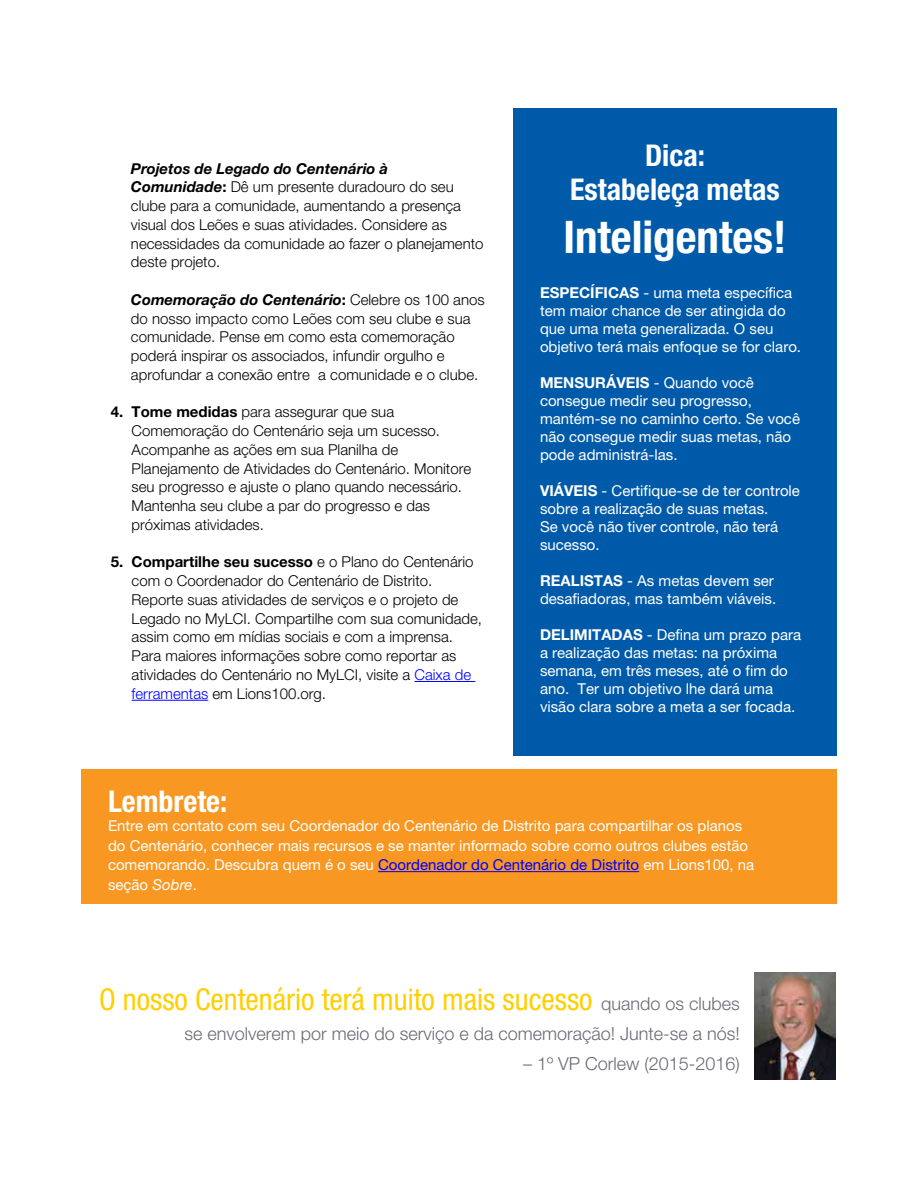
<style>
.page{position:relative;width:918px;height:1188px;background:#fff}
.page>*{position:absolute;margin:0;border:0;box-sizing:border-box;transform-origin:0 0}
.t1{font:700 condensed 45px "Helvetica Neue";color:#fff}
.t2{font:condensed 30px "Helvetica Neue";color:#ffcf01}
.t3{font:700 condensed 30px/34.5px "Helvetica Neue";color:#fff;text-align:center}
.t4{font:300 18px "Helvetica Neue";color:#696b73}
.t5{font:300 15px/18.8px "Helvetica Neue";color:#000}
.t6{font:15px/18px "Helvetica Neue";color:#fff}
.s1{font-weight:700;font-style:italic}
.s2{font-weight:700}
.s3{color:#00f}
.s4{font-style:italic}
.s5{font-weight:300;font-stretch:normal;font-size:18px;color:#696b73}
</style>
<div class="page">
<hr style="left:414px;top:681px;width:61px;height:1px;background:#00f">
<hr style="left:132px;top:700px;width:76px;height:1px;background:#00f">
<div style="left:513px;top:108px;width:324px;height:648px;background:#005aaa"></div>
<div style="left:81px;top:770px;width:756px;height:134px;background:#f89721"></div>
<hr style="left:378px;top:871px;width:261px;height:1px;background:#00f">
<img style="left:754px;top:972px;width:81px;height:108px">
<p class="t5" style="left:131px;top:159px;width:354px"><span class="s1">Projetos de Legado do Centenário à Comunidade</span><span class="s2">:</span> Dê um presente duradouro do seu clube para a comunidade, aumentando a presença visual dos Leões e suas atividades. Considere as necessidades da comunidade ao fazer o planejamento deste projeto.</p>
<p class="t5" style="left:131px;top:290px;width:355px"><span class="s1">Comemoração do Centenário</span><span class="s2">:</span> Celebre os 100 anos do nosso impacto como Leões com seu clube e sua comunidade. Pense em como esta comemoração poderá inspirar os associados, infundir orgulho e aprofundar a conexão entre a comunidade e o clube.</p>
<p class="t5" style="left:132px;top:402px;width:341px;text-indent:-21px"><span class="s2">4. Tome medidas</span> para assegurar que sua Comemoração do Centenário seja um sucesso.<br>Acompanhe as ações em sua Planilha de Planejamento de Atividades do Centenário. Monitore seu progresso e ajuste o plano quando necessário.<br>Mantenha seu clube a par do progresso e das próximas atividades.</p>
<p class="t5" style="left:132px;top:552px;width:352px;text-indent:-21px"><span class="s2">5. Compartilhe seu sucesso</span> e o Plano do Centenário com o Coordenador do Centenário de Distrito.<br>Reporte suas atividades de serviços e o projeto de Legado no MyLCI. Compartilhe com sua comunidade, assim como em mídias sociais e com a imprensa.<br>Para maiores informações sobre como reportar as atividades do Centenário no MyLCI, visite a <span class="s3">Caixa de ferramentas</span> em Lions100.org.</p>
<h2 class="t3" style="left:570px;top:137px;width:211px">Dica:<br>Estabeleça metas</h2>
<h1 class="t1" style="left:563px;top:210px;width:225px">Inteligentes!</h1>
<p class="t6" style="left:540px;top:283px;width:263px"><span class="s2">ESPECÍFICAS</span> - uma meta específica tem maior chance de ser atingida do que uma meta generalizada. O seu objetivo terá mais enfoque se for claro.</p>
<p class="t6" style="left:540px;top:373px;width:262px"><span class="s2">MENSURÁVEIS</span> - Quando você consegue medir seu progresso, mantém-se no caminho certo. Se você não consegue medir suas metas, não pode administrá-las.</p>
<p class="t6" style="left:540px;top:481px;width:261px"><span class="s2">VIÁVEIS</span> - Certifique-se de ter controle sobre a realização de suas metas.<br>Se você não tiver controle, não terá sucesso.</p>
<p class="t6" style="left:540px;top:571px;width:238px"><span class="s2">REALISTAS</span> - As metas devem ser desafiadoras, mas também viáveis.</p>
<p class="t6" style="left:540px;top:625px;width:263px"><span class="s2">DELIMITADAS</span> - Defina um prazo para a realização das metas: na próxima semana, em três meses, até o fim do ano. Ter um objetivo lhe dará uma visão clara sobre a meta a ser focada.</p>
<h2 class="t3" style="left:108px;top:783px;width:121px">Lembrete:</h2>
<p class="t6" style="left:108px;top:816px;width:648px;line-height:19.5px">Entre em contato com seu Coordenador do Centenário de Distrito para compartilhar os planos do Centenário, conhecer mais recursos e se manter informado sobre como outros clubes estão comemorando. Descubra quem é o seu <span class="s3">Coordenador do Centenário de Distrito</span> em Lions100, na seção <span class="s4">Sobre</span>.</p>
<h2 class="t2" style="left:99px;top:982px;width:642px">O nosso Centenário terá muito mais sucesso <span class="s5">quando os clubes</span></h2>
<p class="t4" style="left:184px;top:1023px;width:557px">se envolverem por meio do serviço e da comemoração! Junte-se a nós!</p>
<p class="t4" style="left:523px;top:1053px;width:218px">– 1º VP Corlew (2015-2016)</p>
</div>
